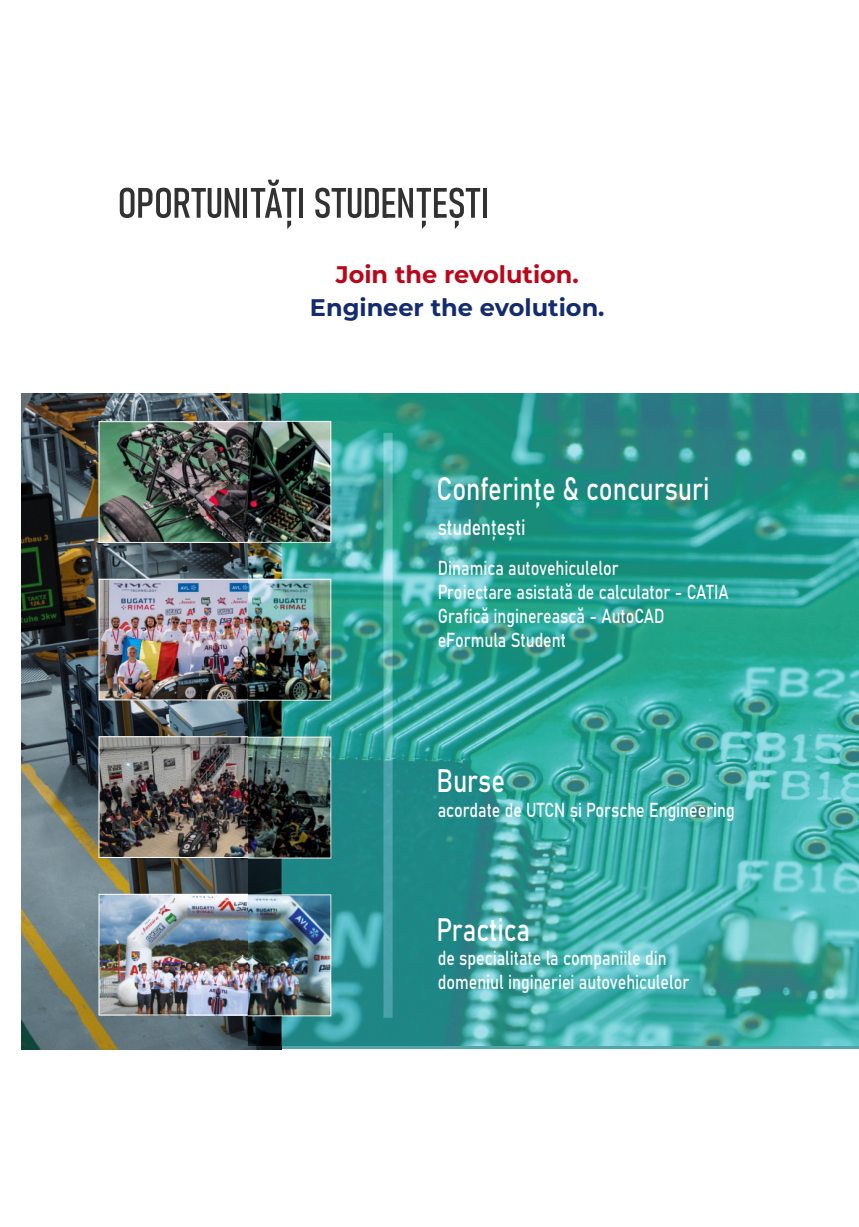
<style>
.page{position:relative;width:859px;height:1227px;background:#fff}
.page>*{position:absolute;margin:0;border:0;box-sizing:border-box;transform-origin:0 0}
.t1{font:32px "Bahnschrift";color:#fff;scale:.8 1}
.t2{font:700 24px "Montserrat";color:#132c6f}
.t3{font:700 24px "Montserrat";color:#ba0719}
.t4{font:22px "Bahnschrift";color:#fff;scale:.8 1}
.t5{font:20px/24px "Bahnschrift";color:#fff;scale:.8 1}
</style>
<div class="page">
<img style="left:22px;top:394px;width:260px;height:655px">
<svg style="left:120px;top:188px;width:70px;height:30px"></svg>
<svg style="left:197px;top:192px;width:4px;height:26px"></svg>
<svg style="left:191px;top:188px;width:15px;height:4px"></svg>
<svg style="left:208px;top:188px;width:31px;height:30px"></svg>
<hr style="left:243px;top:188px;width:4px;height:30px;background:#323232">
<svg style="left:256px;top:192px;width:4px;height:26px"></svg>
<svg style="left:251px;top:188px;width:14px;height:4px"></svg>
<svg style="left:265px;top:180px;width:31px;height:49px"></svg>
<hr style="left:299px;top:188px;width:4px;height:30px;background:#323232">
<svg style="left:315px;top:188px;width:15px;height:30px"></svg>
<svg style="left:337px;top:192px;width:4px;height:26px"></svg>
<svg style="left:332px;top:188px;width:14px;height:4px"></svg>
<svg style="left:348px;top:188px;width:31px;height:30px"></svg>
<svg style="left:382px;top:188px;width:4px;height:30px"></svg>
<svg style="left:384px;top:214px;width:11px;height:4px"></svg>
<svg style="left:384px;top:201px;width:10px;height:4px"></svg>
<svg style="left:384px;top:188px;width:11px;height:4px"></svg>
<svg style="left:398px;top:188px;width:33px;height:41px"></svg>
<svg style="left:434px;top:188px;width:4px;height:30px"></svg>
<svg style="left:436px;top:214px;width:11px;height:4px"></svg>
<svg style="left:436px;top:201px;width:10px;height:4px"></svg>
<svg style="left:436px;top:188px;width:11px;height:4px"></svg>
<svg style="left:449px;top:188px;width:15px;height:41px"></svg>
<hr style="left:471px;top:190px;width:4px;height:28px;background:#3b3b3b">
<svg style="left:466px;top:188px;width:14px;height:4px"></svg>
<hr style="left:483px;top:188px;width:4px;height:30px;background:#323232">
<img style="left:100px;top:423px;width:148px;height:118px">
<div style="left:98px;top:421px;width:233px;height:122px;border:1px solid #fff"></div>
<img style="left:100px;top:581px;width:148px;height:117px">
<div style="left:98px;top:579px;width:233px;height:121px;border:1px solid #fff"></div>
<img style="left:100px;top:738px;width:148px;height:118px">
<div style="left:98px;top:736px;width:233px;height:122px;border:1px solid #fff"></div>
<img style="left:100px;top:895px;width:148px;height:118px">
<div style="left:98px;top:893px;width:233px;height:122px;border:1px solid #fff"></div>
<img style="left:248px;top:393px;width:611px;height:652px">
<p class="t3" style="left:336px;top:260px;width:245px">Join the revolution.</p>
<p class="t2" style="left:310px;top:293px;width:296px">Engineer the evolution.</p>
<h1 class="t1" style="left:436px;top:475px;width:343px">Conferințe &amp; concursuri</h1>
<p class="t4" style="left:438px;top:517px;width:111px">studențești</p>
<p class="t5" style="left:438px;top:557px;width:365px">Dinamica autovehiculelor<br>Proiectare asistată de calculator - CATIA<br>Grafică inginerească - AutoCAD eFormula Student</p>
<h1 class="t1" style="left:436px;top:767px;width:87px">Burse</h1>
<p class="t5" style="left:438px;top:798px;width:373px">acordate de UTCN și Porsche Engineering</p>
<h1 class="t1" style="left:436px;top:915px;width:119px">Practica</h1>
<p class="t5" style="left:438px;top:947px;width:316px">de specialitate la companiile din domeniul ingineriei autovehiculelor</p>
</div>
